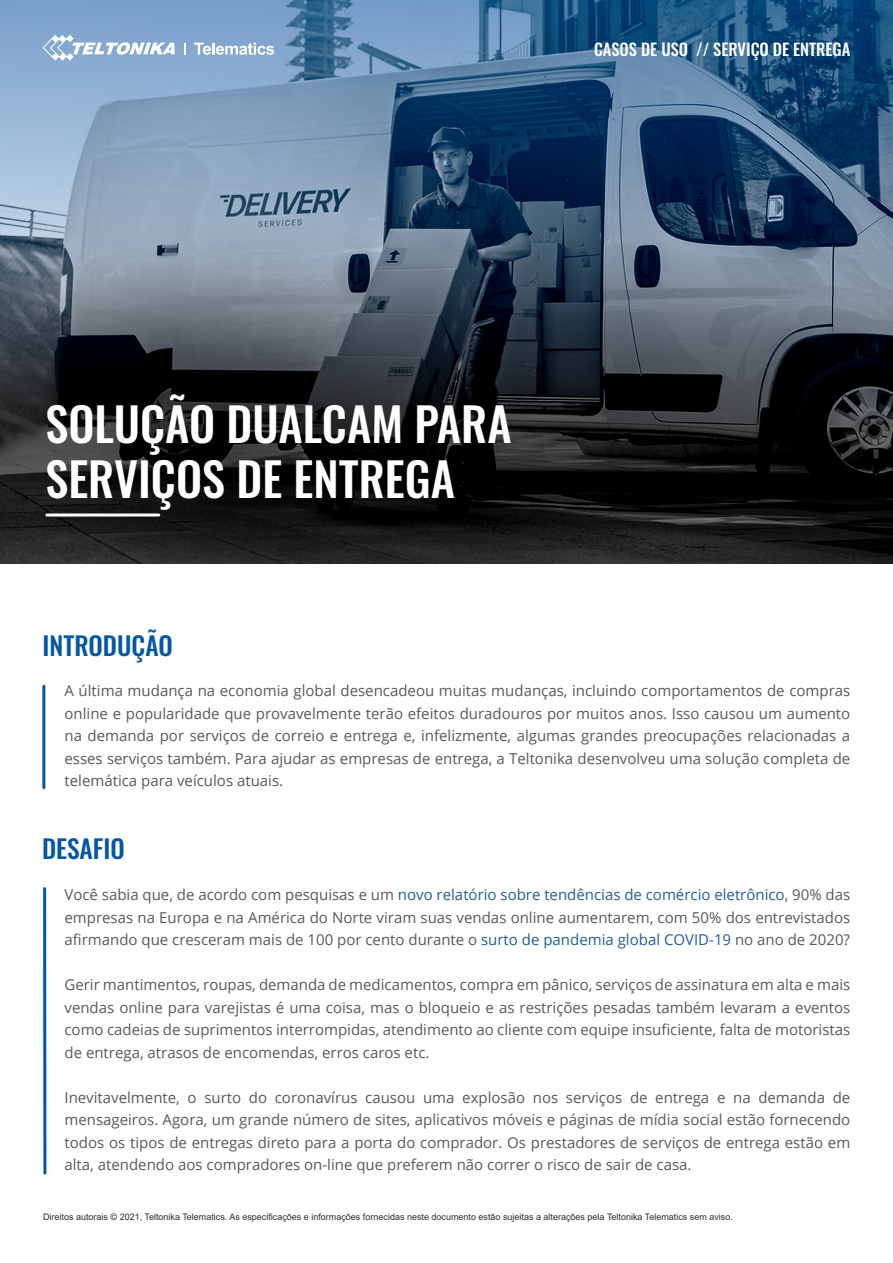
<style>
.page{position:relative;width:893px;height:1263px;background:#fff}
.page>*{position:absolute;margin:0;border:0;box-sizing:border-box;transform-origin:0 0}
.t1{font:500 46.5px/55.5px "Oswald";color:#fff}
.t2{font:500 25.5px "Oswald";color:#0556a5}
.t3{font:500 16.5px "Oswald";color:#fff}
.t4{font:15px/22.5px "Open Sans";color:#58595b;text-align:justify}
.t5{font:9px "Arial";color:#2e2e2f}
.s1{color:#215e9e}
</style>
<div class="page">
<img style="left:0;top:0;width:893px;height:563px">
<hr style="left:42px;top:686px;width:3px;height:102px;background:#0556a5">
<hr style="left:43px;top:888px;width:3px;height:285px;background:#0556a5">
<hr style="left:47px;top:513px;width:112px;height:3px;background:#fff">
<svg style="left:184px;top:43px;width:2px;height:12px"></svg>
<svg style="left:43px;top:35px;width:132px;height:26px"></svg>
<svg style="left:194px;top:43px;width:80px;height:12px"></svg>
<p class="t3" style="left:594px;top:41px;width:258px">CASOS DE USO // SERVIÇO DE ENTREGA</p>
<h1 class="t1" style="left:45px;top:399px;width:468px">SOLUÇÃO DUALCAM PARA<br>SERVIÇOS DE ENTREGA</h1>
<h2 class="t2" style="left:43px;top:632px;width:132px">INTRODUÇÃO</h2>
<p class="t4" style="left:64px;top:679px;width:787px">A última mudança na economia global desencadeou muitas mudanças, incluindo comportamentos de compras online e popularidade que provavelmente terão efeitos duradouros por muitos anos. Isso causou um aumento na demanda por serviços de correio e entrega e, infelizmente, algumas grandes preocupações relacionadas a esses serviços também. Para ajudar as empresas de entrega, a Teltonika desenvolveu uma solução completa de telemática para veículos atuais.</p>
<h2 class="t2" style="left:42px;top:836px;width:84px">DESAFIO</h2>
<p class="t4" style="left:64px;top:883px;width:787px">Você sabia que, de acordo com pesquisas e um <span class="s1">novo relatório sobre tendências de comércio eletrônico</span>, 90% das empresas na Europa e na América do Norte viram suas vendas online aumentarem, com 50% dos entrevistados afirmando que cresceram mais de 100 por cento durante o <span class="s1">surto de pandemia global COVID-19</span> no ano de 2020?</p>
<p class="t4" style="left:64px;top:973px;width:787px">Gerir mantimentos, roupas, demanda de medicamentos, compra em pânico, serviços de assinatura em alta e mais vendas online para varejistas é uma coisa, mas o bloqueio e as restrições pesadas também levaram a eventos como cadeias de suprimentos interrompidas, atendimento ao cliente com equipe insuficiente, falta de motoristas de entrega, atrasos de encomendas, erros caros etc.</p>
<p class="t4" style="left:64px;top:1085px;width:787px">Inevitavelmente, o surto do coronavírus causou uma explosão nos serviços de entrega e na demanda de mensageiros. Agora, um grande número de sites, aplicativos móveis e páginas de mídia social estão fornecendo todos os tipos de entregas direto para a porta do comprador. Os prestadores de serviços de entrega estão em alta, atendendo aos compradores on-line que preferem não correr o risco de sair de casa.</p>
<p class="t5" style="left:43px;top:1210px;width:691px">Direitos autorais © 2021, Teltonika Telematics. As especificações e informações fornecidas neste documento estão sujeitas a alterações pela Teltonika Telematics sem aviso.</p>
</div>
